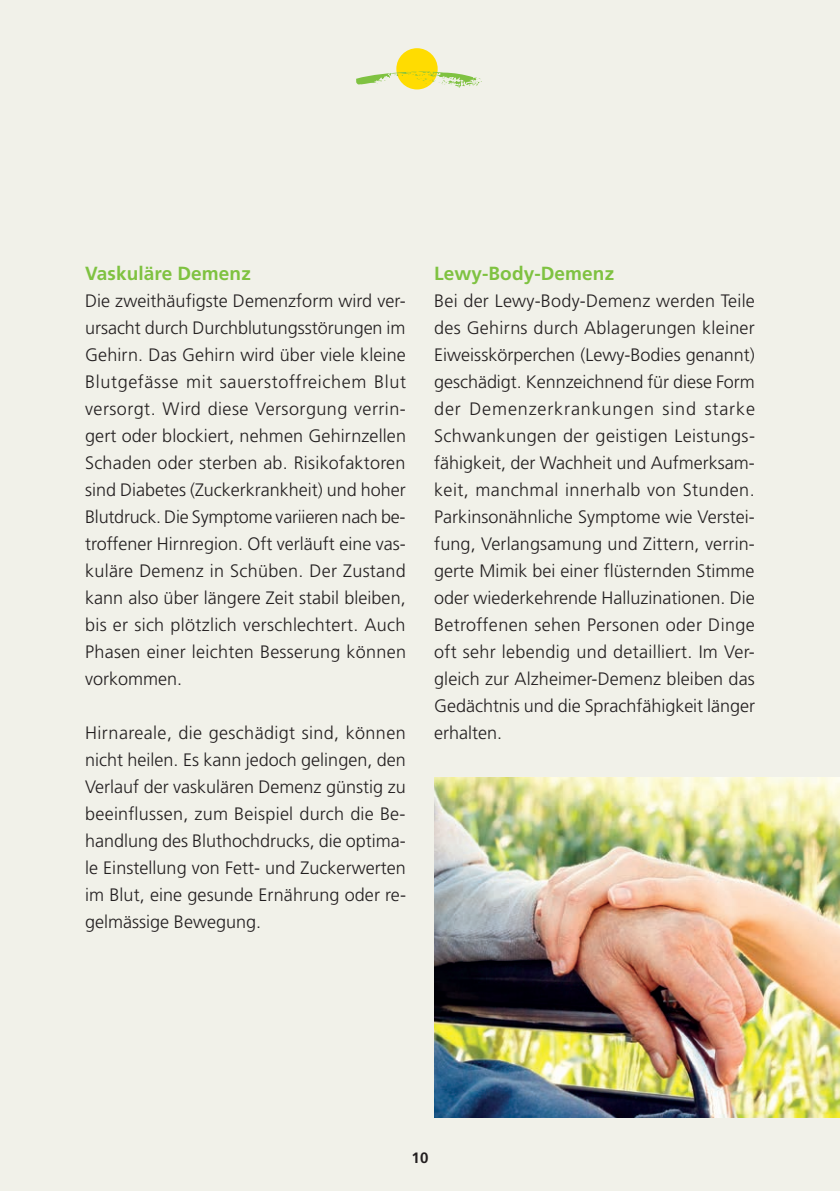
<style>
.page{position:relative;width:840px;height:1191px;background:#fff}
.page>*{position:absolute;margin:0;border:0;box-sizing:border-box;transform-origin:0 0}
.t1{font:700 19px "Frutiger LT Std";letter-spacing:.005em;color:#7fc241}
.t2{font:300 18px/27px "Frutiger LT Std";color:#231f20;text-align:justify}
.t3{font:700 15px "Frutiger LT Std";color:#231f20}
</style>
<div class="page">
<div style="left:0;top:0;width:839px;height:1191px;background:#f1f1e9"></div>
<img style="left:434px;top:778px;width:405px;height:339px">
<div style="left:396px;top:48px;width:41px;height:41px;background:#ffdc01;border-radius:50%"></div>
<svg style="left:356px;top:71px;width:125px;height:16px"></svg>
<p class="t1" style="left:85px;top:262px;width:167px">Vaskuläre Demenz</p>
<p class="t2" style="left:85px;top:287px;width:322px">Die zweithäufigste Demenzform wird ver&shy;ursacht durch Durchblutungsstörungen im Gehirn. Das Gehirn wird über viele kleine Blutgefässe mit sauerstoffreichem Blut versorgt. Wird diese Versorgung verrin&shy;gert oder blockiert, nehmen Gehirnzellen Schaden oder sterben ab. Risikofaktoren sind Diabetes (Zuckerkrankheit) und hoher Blutdruck. Die Symptome variieren nach be&shy;troffener Hirnregion. Oft verläuft eine vas&shy;kuläre Demenz in Schüben. Der Zustand kann also über längere Zeit stabil bleiben, bis er sich plötzlich verschlechtert. Auch Phasen einer leichten Besserung können vorkommen.</p>
<p class="t2" style="left:85px;top:719px;width:322px">Hirnareale, die geschädigt sind, können nicht heilen. Es kann jedoch gelingen, den Verlauf der vaskulären Demenz günstig zu beeinflussen, zum Beispiel durch die Be&shy;handlung des Bluthochdrucks, die optima&shy;le Einstellung von Fett- und Zuckerwerten im Blut, eine gesunde Ernährung oder re&shy;gelmässige Bewegung.</p>
<p class="t1" style="left:434px;top:262px;width:181px">Lewy-Body-Demenz</p>
<p class="t2" style="left:434px;top:287px;width:322px">Bei der Lewy-Body-Demenz werden Teile des Gehirns durch Ablagerungen kleiner Eiweisskörperchen (Lewy-Bodies genannt) geschädigt. Kennzeichnend für diese Form der Demenzerkrankungen sind starke Schwankungen der geistigen Leistungs&shy;fähigkeit, der Wachheit und Aufmerksam&shy;keit, manchmal innerhalb von Stunden.<br>Parkinsonähnliche Symptome wie Verstei&shy;fung, Verlangsamung und Zittern, verrin&shy;gerte Mimik bei einer flüsternden Stimme oder wiederkehrende Halluzinationen. Die Betroffenen sehen Personen oder Dinge oft sehr lebendig und detailliert. Im Ver&shy;gleich zur Alzheimer-Demenz bleiben das Gedächtnis und die Sprachfähigkeit länger erhalten.</p>
<p class="t3" style="left:411px;top:1148px;width:18px">10</p>
</div>
